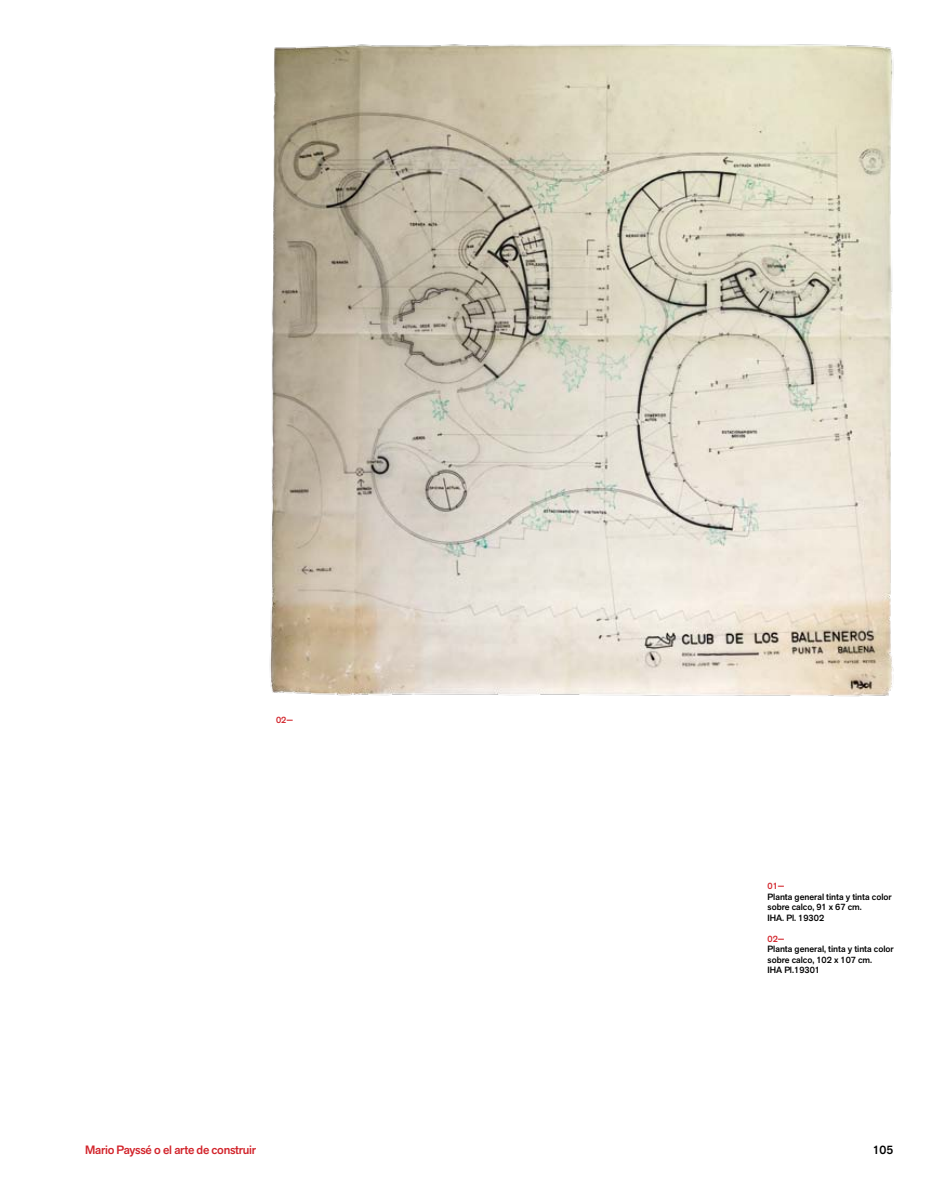
<style>
.page{position:relative;width:936px;height:1191px;background:#fff}
.page>*{position:absolute;margin:0;border:0;box-sizing:border-box;transform-origin:0 0}
.t1{font:500 12px "Akzid Grtsk Next";letter-spacing:-.02em;color:#d2232a}
.t2{font:500 12px "Akzid Grtsk Next";color:#000}
.t3{font:500 9px/10.5px "Akzid Grtsk Next";color:#000}
.t4{font:500 9px "Akzid Grtsk Next";color:#d2232a}
.s1{font-weight:700}
.s2{color:#d2232a}
.s3{font-weight:700;color:#d2232a}
</style>
<div class="page">
<img style="left:269px;top:44px;width:625px;height:653px">
<p class="t4" style="left:276px;top:713px;width:19px">02<span class="s1">—</span></p>
<p class="t3" style="left:767px;top:881px;width:126px"><span class="s2">01</span><span class="s3">—<br></span>Planta general tinta y tinta color sobre calco, 91 x 67 cm.<br>IHA. Pl. 19302</p>
<p class="t3" style="left:767px;top:933px;width:128px"><span class="s2">02</span><span class="s3">—<br></span>Planta general, tinta y tinta color sobre calco, 102 x 107 cm.<br>IHA Pl.19301</p>
<h1 class="t1" style="left:85px;top:1141px;width:173px">Mario Payssé o el arte de construir</h1>
<h1 class="t2" style="left:872px;top:1142px;width:22px">105</h1>
</div>
